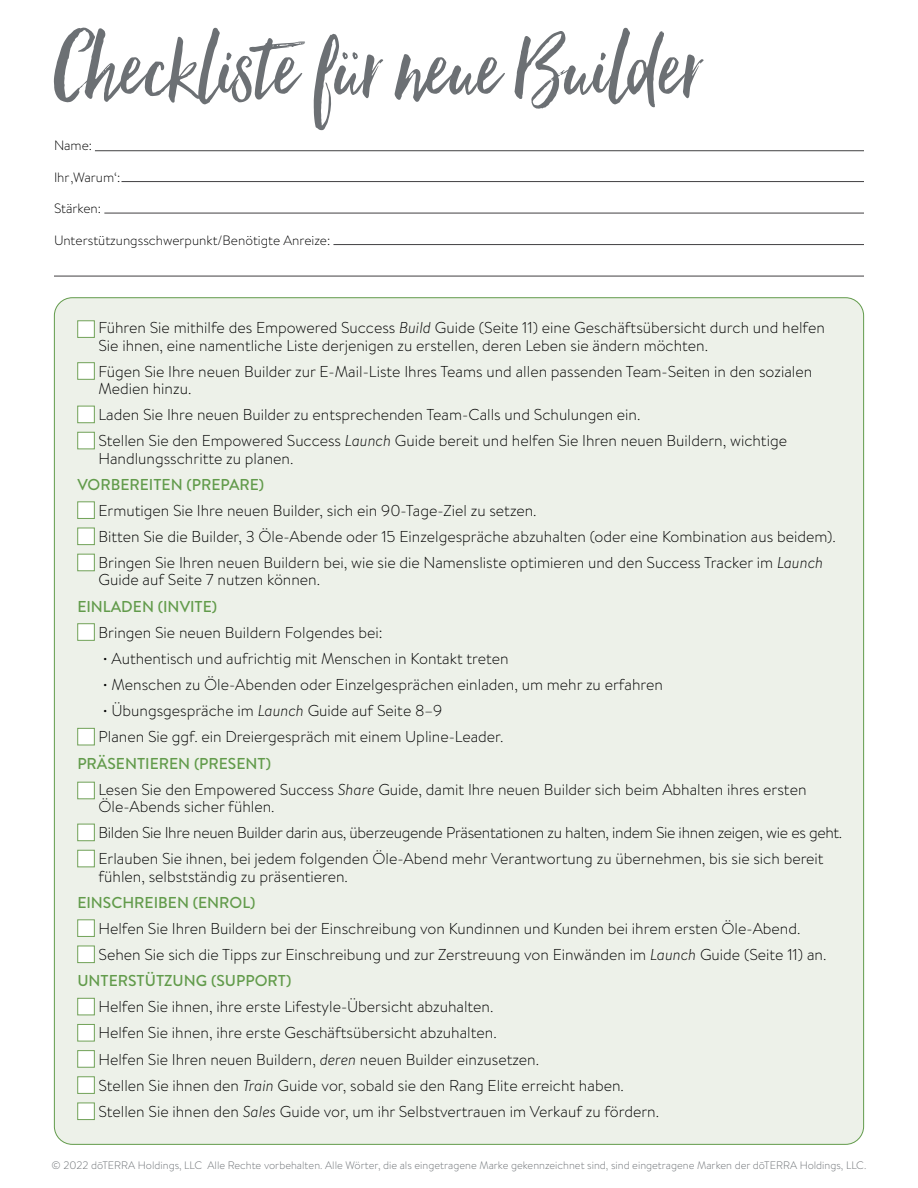
<style>
.page{position:relative;width:918px;height:1188px;background:#fff}
.page>*{position:absolute;margin:0;border:0;box-sizing:border-box;transform-origin:0 0}
.t1{font:112.5px "Hello Beautiful";color:#6c7074}
.t2{font:300 15.75px/26.1px "Brandon Text";color:#000}
.t3{font:500 15.75px "Brandon Text";color:#629b4b}
.t4{font:300 13.5px "Brandon Text";color:#000}
.t5{font:300 10.8px "Brandon Text";color:#6c7074}
.s1{font-style:italic}
.s2{font-weight:500;color:#629b4b}
</style>
<div class="page">
<div style="left:54px;top:298px;width:810px;height:846px;background:#edf1e9;border-radius:18px"></div>
<div style="left:77px;top:320px;width:18px;height:18px;background:#fff;border:1px solid #71a258"></div>
<div style="left:77px;top:362px;width:18px;height:18px;background:#fff;border:1px solid #71a258"></div>
<div style="left:77px;top:406px;width:18px;height:17px;background:#fff;border:1px solid #71a258"></div>
<div style="left:77px;top:432px;width:18px;height:17px;background:#fff;border:1px solid #71a258"></div>
<div style="left:77px;top:501px;width:18px;height:18px;background:#fff;border:1px solid #71a258"></div>
<div style="left:77px;top:528px;width:18px;height:17px;background:#fff;border:1px solid #71a258"></div>
<div style="left:77px;top:554px;width:18px;height:17px;background:#fff;border:1px solid #71a258"></div>
<div style="left:77px;top:623px;width:18px;height:18px;background:#fff;border:1px solid #71a258"></div>
<div style="left:77px;top:728px;width:18px;height:17px;background:#fff;border:1px solid #71a258"></div>
<div style="left:77px;top:782px;width:18px;height:17px;background:#fff;border:1px solid #71a258"></div>
<div style="left:77px;top:824px;width:18px;height:17px;background:#fff;border:1px solid #71a258"></div>
<div style="left:77px;top:850px;width:18px;height:17px;background:#fff;border:1px solid #71a258"></div>
<div style="left:77px;top:919px;width:18px;height:18px;background:#fff;border:1px solid #71a258"></div>
<div style="left:77px;top:946px;width:18px;height:17px;background:#fff;border:1px solid #71a258"></div>
<div style="left:77px;top:998px;width:18px;height:17px;background:#fff;border:1px solid #71a258"></div>
<div style="left:77px;top:1024px;width:18px;height:17px;background:#fff;border:1px solid #71a258"></div>
<div style="left:77px;top:1050px;width:18px;height:18px;background:#fff;border:1px solid #71a258"></div>
<div style="left:77px;top:1076px;width:18px;height:18px;background:#fff;border:1px solid #71a258"></div>
<div style="left:77px;top:1103px;width:18px;height:17px;background:#fff;border:1px solid #71a258"></div>
<hr style="left:122px;top:181px;width:742px;height:1px;background:#414042">
<hr style="left:104px;top:213px;width:760px;height:1px;background:#414042">
<hr style="left:333px;top:244px;width:531px;height:1px;background:#414042">
<hr style="left:54px;top:276px;width:810px;height:1px;background:#414042">
<hr style="left:95px;top:150px;width:769px;height:1px;background:#414042">
<h1 class="t1" style="left:54px;top:5px;width:648px">Checkliste für neue Builder</h1>
<p class="t4" style="left:54px;top:137px;width:40px">Name:</p>
<p class="t4" style="left:54px;top:168px;width:68px">Ihr ‚Warum‘:</p>
<p class="t4" style="left:54px;top:200px;width:49px">Stärken:</p>
<p class="t4" style="left:54px;top:231px;width:278px">Unterstützungsschwerpunkt/Benötigte Anreize:</p>
<p class="t2" style="left:99px;top:319px;width:728px;line-height:17.2px">Führen Sie mithilfe des Empowered Success <span class="s1">Build</span> Guide (Seite 11) eine Geschäftsübersicht durch und helfen<br>Sie ihnen, eine namentliche Liste derjenigen zu erstellen, deren Leben sie ändern möchten.</p>
<p class="t2" style="left:99px;top:362px;width:715px;line-height:17.2px">Fügen Sie Ihre neuen Builder zur E-Mail-Liste Ihres Teams und allen passenden Team-Seiten in den sozialen<br>Medien hinzu.</p>
<p class="t2" style="left:99px;top:401px;width:690px">Laden Sie Ihre neuen Builder zu entsprechenden Team-Calls und Schulungen ein.<br>Stellen Sie den Empowered Success <span class="s1">Launch</span> Guide bereit und helfen Sie Ihren neuen Buildern, wichtige</p>
<p class="t2" style="left:99px;top:444px;width:196px">Handlungsschritte zu planen.</p>
<p class="t3" style="left:77px;top:473px;width:188px">VORBEREITEN (PREPARE)</p>
<p class="t2" style="left:99px;top:497px;width:739px">Ermutigen Sie Ihre neuen Builder, sich ein 90-Tage-Ziel zu setzen.<br>Bitten Sie die Builder, 3 Öle-Abende oder 15 Einzelgespräche abzuhalten (oder eine Kombination aus beidem).<br>Bringen Sie Ihren neuen Buildern bei, wie sie die Namensliste optimieren und den Success Tracker im <span class="s1">Launch</span></p>
<p class="t2" style="left:99px;top:566px;width:223px">Guide auf Seite 7 nutzen können.</p>
<p class="t3" style="left:77px;top:595px;width:141px">EINLADEN (INVITE)</p>
<p class="t2" style="left:99px;top:619px;width:286px">Bringen Sie neuen Buildern Folgendes bei:</p>
<p class="t2" style="left:103px;top:645px;width:407px">• Authentisch und aufrichtig mit Menschen in Kontakt treten</p>
<p class="t2" style="left:103px;top:671px;width:562px">• Menschen zu Öle-Abenden oder Einzelgesprächen einladen, um mehr zu erfahren</p>
<p class="t2" style="left:99px;top:697px;width:407px">• Übungsgespräche im <span class="s1">Launch</span> Guide auf Seite 8–9<br>Planen Sie ggf. ein Dreiergespräch mit einem Upline-Leader.</p>
<p class="t2" style="left:99px;top:749px;width:710px;text-indent:-21px"><span class="s2">PRÄSENTIEREN (PRESENT)<br></span>Lesen Sie den Empowered Success <span class="s1">Share</span> Guide, damit Ihre neuen Builder sich beim Abhalten ihres ersten</p>
<p class="t2" style="left:99px;top:793px;width:745px">Öle-Abends sicher fühlen.<br>Bilden Sie Ihre neuen Builder darin aus, überzeugende Präsentationen zu halten, indem Sie ihnen zeigen, wie es geht.<br>Erlauben Sie ihnen, bei jedem folgenden Öle-Abend mehr Verantwortung zu übernehmen, bis sie sich bereit</p>
<p class="t2" style="left:99px;top:862px;width:251px">fühlen, selbstständig zu präsentieren.</p>
<p class="t3" style="left:77px;top:891px;width:180px">EINSCHREIBEN (ENROL)</p>
<p class="t2" style="left:99px;top:915px;width:704px">Helfen Sie Ihren Buildern bei der Einschreibung von Kundinnen und Kunden bei ihrem ersten Öle-Abend.</p>
<p class="t2" style="left:99px;top:941px;width:729px">Sehen Sie sich die Tipps zur Einschreibung und zur Zerstreuung von Einwänden im <span class="s1">Launch</span> Guide (Seite 11) an.</p>
<p class="t3" style="left:77px;top:970px;width:216px">UNTERSTÜTZUNG (SUPPORT)</p>
<p class="t2" style="left:99px;top:993px;width:562px">Helfen Sie ihnen, ihre erste Lifestyle-Übersicht abzuhalten.<br>Helfen Sie ihnen, ihre erste Geschäftsübersicht abzuhalten.<br>Helfen Sie Ihren neuen Buildern, <span class="s1">deren</span> neuen Builder einzusetzen.<br>Stellen Sie ihnen den <span class="s1">Train</span> Guide vor, sobald sie den Rang Elite erreicht haben.<br>Stellen Sie ihnen den <span class="s1">Sales</span> Guide vor, um ihr Selbstvertrauen im Verkauf zu fördern.</p>
<p class="t5" style="left:52px;top:1158px;width:816px">© 2022 dōTERRA Holdings, LLC Alle Rechte vorbehalten. Alle Wörter, die als eingetragene Marke gekennzeichnet sind, sind eingetragene Marken der dōTERRA Holdings, LLC.</p>
</div>
